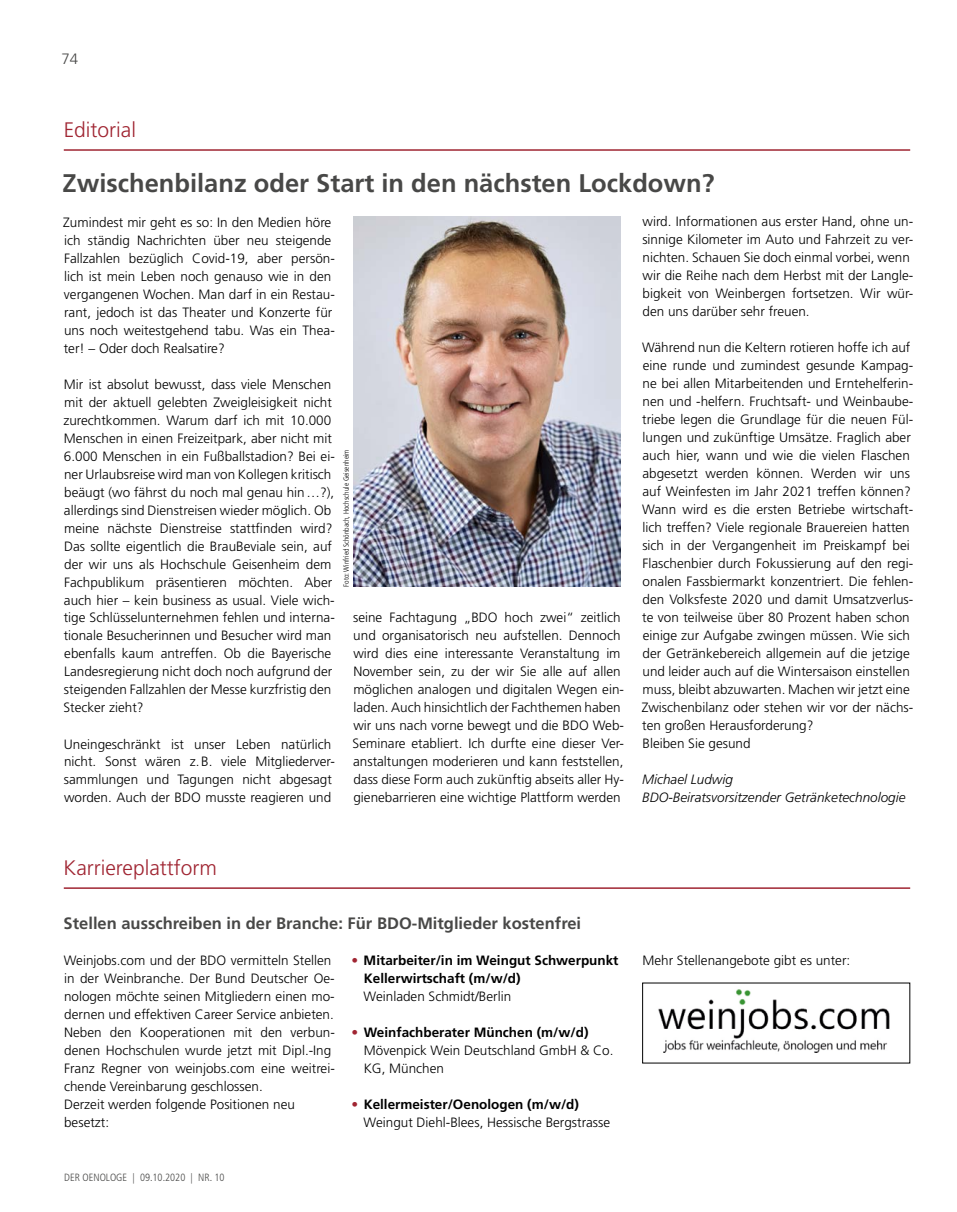
<style>
.page{position:relative;width:957px;height:1212px;background:#fff}
.page>*{position:absolute;margin:0;border:0;box-sizing:border-box;transform-origin:0 0}
.t1{font:700 25.5px "Frutiger LT Pro";color:#484847}
.t2{font:300 21px "Frutiger LT Pro";color:#a02532}
.t3{font:700 16.5px "Frutiger LT Pro";color:#484847}
.t4{font:300 15px "Frutiger LT Pro";color:#484847}
.t5{font:300 13.5px/18px "Frutiger LT Pro";color:#000}
.t6{font:700 13.5px/18px "Frutiger LT Pro";color:#000}
.t7{font:italic 300 13.5px/18px "Frutiger LT Pro";color:#000}
.t8{font:300 condensed 10.5px "Frutiger LT Pro";color:#484847}
.t9{font:300 condensed 7.5px "Frutiger LT Pro";color:#000}
.s1{font-weight:300;color:#a02532}
.s2{color:#a02532}
.s3{font-weight:700}
</style>
<div class="page">
<hr style="left:64px;top:149px;width:846px;height:2px;background:#a02532">
<img style="left:353px;top:216px;width:268px;height:370px">
<hr style="left:64px;top:887px;width:846px;height:2px;background:#a02532">
<img style="left:658px;top:989px;width:232px;height:64px">
<p class="t4" style="left:61px;top:50px;width:18px">74</p>
<h2 class="t2" style="left:64px;top:117px;width:74px">Editorial</h2>
<h1 class="t1" style="left:63px;top:168px;width:653px">Zwischenbilanz oder Start in den nächsten Lockdown?</h1>
<p class="t5" style="left:63px;top:213px;width:273px">Zumindest mir geht es so: In den Medien höre ich ständig Nachrichten über neu steigende Fallzahlen bezüglich Covid-19, aber persön&shy;lich ist mein Leben noch genauso wie in den vergangenen Wochen. Man darf in ein Restau&shy;rant, jedoch ist das Theater und Konzerte für uns noch weitestgehend tabu. Was ein Thea&shy;ter! – Oder doch Realsatire?</p>
<p class="t5" style="left:63px;top:375px;width:273px">Mir ist absolut bewusst, dass viele Menschen mit der aktuell gelebten Zweigleisigkeit nicht zurechtkommen. Warum darf ich mit 10.000<br>Menschen in einen Freizeitpark, aber nicht mit 6.000 Menschen in ein Fußballstadion? Bei ei&shy;ner Urlaubsreise wird man von Kollegen kritisch beäugt (wo fährst du noch mal genau hin…?), allerdings sind Dienstreisen wieder möglich. Ob meine nächste Dienstreise stattfinden wird?<br>Das sollte eigentlich die BrauBeviale sein, auf der wir uns als Hochschule Geisenheim dem Fachpublikum präsentieren möchten. Aber auch hier – kein business as usual. Viele wich&shy;tige Schlüsselunternehmen fehlen und interna&shy;tionale Besucherinnen und Besucher wird man ebenfalls kaum antreffen. Ob die Bayerische Landesregierung nicht doch noch aufgrund der steigenden Fallzahlen der Messe kurzfristig den Stecker zieht?</p>
<p class="t5" style="left:64px;top:735px;width:272px">Uneingeschränkt ist unser Leben natürlich nicht. Sonst wären z.B. viele Mitgliederver&shy;sammlungen und Tagungen nicht abgesagt worden. Auch der BDO musste reagieren und</p>
<p class="t5" style="left:642px;top:213px;width:272px">wird. Informationen aus erster Hand, ohne un&shy;sinnige Kilometer im Auto und Fahrzeit zu ver&shy;nichten. Schauen Sie doch einmal vorbei, wenn wir die Reihe nach dem Herbst mit der Langle&shy;bigkeit von Weinbergen fortsetzen. Wir wür&shy;den uns darüber sehr freuen.</p>
<p class="t5" style="left:641px;top:339px;width:273px">Während nun die Keltern rotieren hoffe ich auf eine runde und zumindest gesunde Kampag&shy;ne bei allen Mitarbeitenden und Erntehelferin&shy;nen und -helfern. Fruchtsaft- und Weinbaube&shy;triebe legen die Grundlage für die neuen Fül&shy;lungen und zukünftige Umsätze. Fraglich aber auch hier, wann und wie die vielen Flaschen abgesetzt werden können. Werden wir uns auf Weinfesten im Jahr 2021 treffen können?<br>Wann wird es die ersten Betriebe wirtschaft&shy;lich treffen? Viele regionale Brauereien hatten sich in der Vergangenheit im Preiskampf bei Flaschenbier durch Fokussierung auf den regi&shy;onalen Fassbiermarkt konzentriert. Die fehlen&shy;den Volksfeste 2020 und damit Umsatzverlus&shy;te von teilweise über 80 Prozent haben schon einige zur Aufgabe zwingen müssen. Wie sich der Getränkebereich allgemein auf die jetzige und leider auch auf die Wintersaison einstellen muss, bleibt abzuwarten. Machen wir jetzt eine Zwischenbilanz oder stehen wir vor der nächs&shy;ten großen Herausforderung?<br>Bleiben Sie gesund</p>
<p class="t7" style="left:642px;top:771px;width:265px">Michael Ludwig<br>BDO-Beiratsvorsitzender Getränketechnologie</p>
<p class="t9" style="left:342px;top:586px;width:138px;rotate:-90deg">Foto: Winfried Schönbach, Hochschule Geisenheim</p>
<p class="t5" style="left:353px;top:609px;width:273px">seine Fachtagung „BDO hoch zwei“ zeitlich und organisatorisch neu aufstellen. Dennoch wird dies eine interessante Veranstaltung im November sein, zu der wir Sie alle auf allen möglichen analogen und digitalen Wegen ein&shy;laden. Auch hinsichtlich der Fachthemen haben wir uns nach vorne bewegt und die BDO Web-Seminare etabliert. Ich durfte eine dieser Ver&shy;anstaltungen moderieren und kann feststellen, dass diese Form auch zukünftig abseits aller Hy&shy;gienebarrieren eine wichtige Plattform werden</p>
<h2 class="t2" style="left:63px;top:855px;width:155px">Karriereplattform</h2>
<p class="t3" style="left:64px;top:913px;width:519px">Stellen ausschreiben in der Branche: Für BDO-Mitglieder kostenfrei</p>
<p class="t5" style="left:64px;top:951px;width:273px">Weinjobs.com und der BDO vermitteln Stellen in der Weinbranche. Der Bund Deutscher Oe&shy;nologen möchte seinen Mitgliedern einen mo&shy;dernen und effektiven Career Service anbieten.<br>Neben den Kooperationen mit den verbun&shy;denen Hochschulen wurde jetzt mit Dipl.-Ing Franz Regner von weinjobs.com eine weitrei&shy;chende Vereinbarung geschlossen.<br>Derzeit werden folgende Positionen neu besetzt:</p>
<p class="t6" style="left:364px;top:951px;width:256px;text-indent:-13px"><span class="s1">•</span> Mitarbeiter/in im Weingut Schwerpunkt<br>Kellerwirtschaft (m/w/d)</p>
<p class="t5" style="left:363px;top:987px;width:149px">Weinladen Schmidt/Berlin</p>
<p class="t5" style="left:364px;top:1023px;width:251px;text-indent:-12px"><span class="s2">•</span> <span class="s3">Weinfachberater München (m/w/d)<br></span>Mövenpick Wein Deutschland GmbH &amp; Co.<br>KG, München</p>
<p class="t5" style="left:363px;top:1095px;width:248px;text-indent:-12px"><span class="s2">•</span> <span class="s3">Kellermeister/Oenologen (m/w/d)<br></span>Weingut Diehl-Blees, Hessische Bergstrasse</p>
<p class="t8" style="left:64px;top:1171px;width:162px">DER OENOLOGE | 09.10.2020 | NR. 10</p>
<p class="t5" style="left:642px;top:951px;width:209px">Mehr Stellenangebote gibt es unter:</p>
</div>
